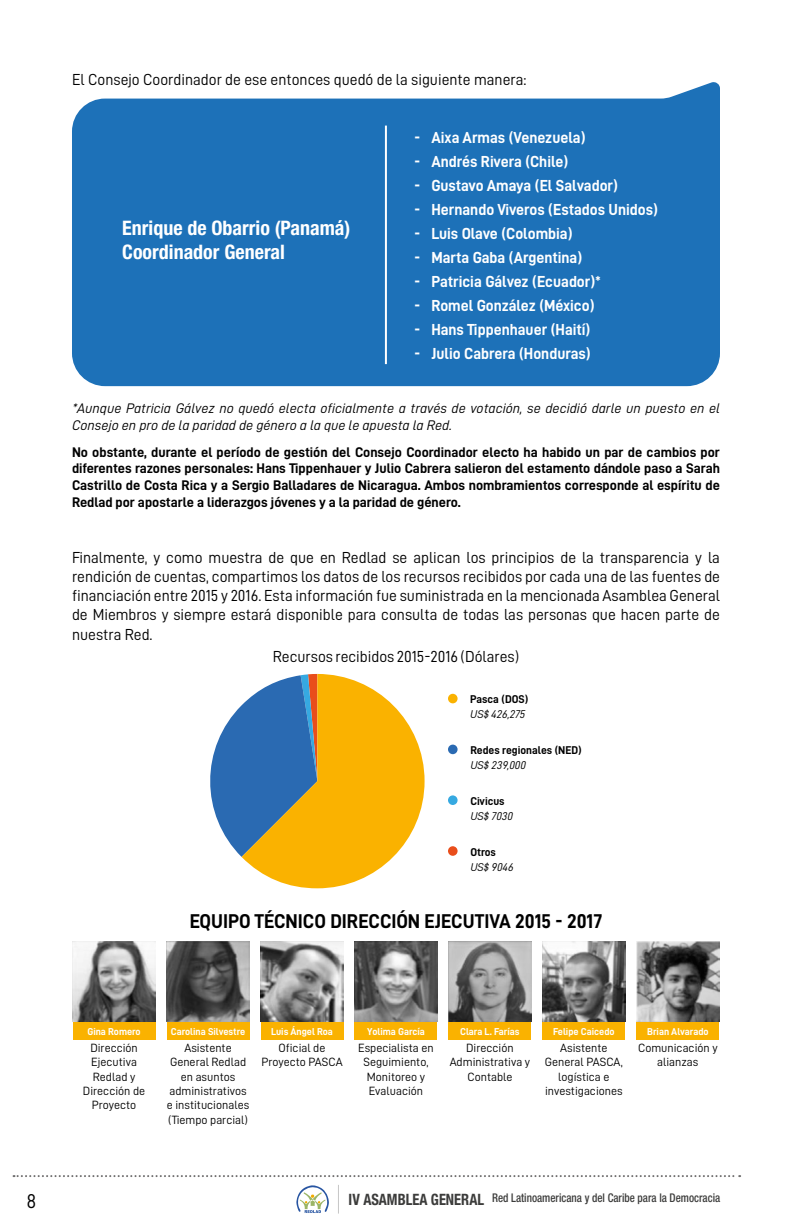
<style>
.page{position:relative;width:792px;height:1224px;background:#fff}
.page>*{position:absolute;margin:0;border:0;box-sizing:border-box;transform-origin:0 0}
.t1{font:700 condensed 20px/24px "Helvetica Neue LT Std";color:#fff}
.t2{font:20px "D DIN Bold";color:#000}
.t3{font:20px "D DIN";color:#000}
.t4{font:16px/19.2px "D DIN";color:#000;text-align:justify}
.t5{font:16px "D DIN Bold";color:#fff}
.t6{font:14px/16.8px "D DIN Bold";color:#000;text-align:justify}
.t7{font:14px/16.8px "D DIN Italic";color:#000}
.t8{font:12px/14.4px "D DIN";color:#000;text-align:center}
.t9{font:500 condensed 12px "Helvetica Neue LT Std";color:#3c3c3b;scale:.92 1}
.t10{font:11.4px "D DIN Bold";color:#000}
.t11{font:11.4px "D DIN Italic";color:#000}
.t12{font:10px "D DIN Bold";color:#fff}
.s1{font-weight:700;font-size:15.6px}
</style>
<div class="page">
<svg style="left:338px;top:1185px;width:1px;height:29px"></svg>
<svg style="left:296px;top:1185px;width:33px;height:28px"></svg>
<svg style="left:14px;top:1175px;width:726px;height:2px"></svg>
<div style="left:72px;top:82px;width:648px;height:304px;background:#1d71b8"></div>
<hr style="left:385px;top:126px;width:2px;height:238px;background:#fff">
<svg style="left:210px;top:705px;width:32px;height:152px"></svg>
<svg style="left:242px;top:674px;width:183px;height:214px;fill:#fab200"></svg>
<div style="left:448px;top:694px;width:10px;height:9px;background:#fab200;border-radius:50%"></div>
<div style="left:448px;top:745px;width:10px;height:9px;background:#2a6ab2;border-radius:50%"></div>
<div style="left:448px;top:795px;width:10px;height:10px;background:#36a9e1;border-radius:50%"></div>
<div style="left:448px;top:846px;width:10px;height:10px;background:#e94e1b;border-radius:50%"></div>
<div style="left:167px;top:941px;width:82px;height:99px;background:#fab200"></div>
<div style="left:261px;top:941px;width:82px;height:99px;background:#fab200"></div>
<div style="left:355px;top:941px;width:82px;height:99px;background:#fab200"></div>
<div style="left:449px;top:941px;width:82px;height:99px;background:#fab200"></div>
<div style="left:543px;top:941px;width:82px;height:99px;background:#fab200"></div>
<div style="left:637px;top:941px;width:82px;height:99px;background:#fab200"></div>
<div style="left:73px;top:941px;width:82px;height:99px;background:#fab200"></div>
<img style="left:73px;top:941px;width:82px;height:80px">
<img style="left:167px;top:941px;width:82px;height:80px">
<img style="left:261px;top:941px;width:82px;height:80px">
<img style="left:355px;top:941px;width:82px;height:80px">
<img style="left:449px;top:941px;width:82px;height:80px">
<img style="left:543px;top:941px;width:82px;height:80px">
<img style="left:637px;top:941px;width:82px;height:80px">
<p class="t4" style="left:72px;top:70px;width:456px">El Consejo Coordinador de ese entonces quedó de la siguiente manera:</p>
<p class="t1" style="left:122px;top:215px;width:230px">Enrique de Obarrio (Panamá)<br>Coordinador General</p>
<p class="t5" style="left:414px;top:129px;width:173px">- Aixa Armas (Venezuela)</p>
<p class="t5" style="left:414px;top:153px;width:155px">- Andrés Rivera (Chile)</p>
<p class="t5" style="left:414px;top:177px;width:205px">- Gustavo Amaya (El Salvador)</p>
<p class="t5" style="left:414px;top:201px;width:245px">- Hernando Viveros (Estados Unidos)</p>
<p class="t5" style="left:414px;top:225px;width:160px">- Luis Olave (Colombia)</p>
<p class="t5" style="left:414px;top:249px;width:169px">- Marta Gaba (Argentina)</p>
<p class="t5" style="left:414px;top:273px;width:188px">- Patricia Gálvez (Ecuador)*</p>
<p class="t5" style="left:414px;top:297px;width:182px">- Romel González (México)</p>
<p class="t5" style="left:414px;top:321px;width:178px">- Hans Tippenhauer (Haití)</p>
<p class="t5" style="left:414px;top:345px;width:178px">- Julio Cabrera (Honduras)</p>
<p class="t7" style="left:72px;top:399px;width:649px">*Aunque Patricia Gálvez no quedó electa oficialmente a través de votación, se decidió darle un puesto en el<br>Consejo en pro de la paridad de género a la que le apuesta la Red.</p>
<p class="t6" style="left:72px;top:443px;width:650px">No obstante, durante el período de gestión del Consejo Coordinador electo ha habido un par de cambios por diferentes razones personales: Hans Tippenhauer y Julio Cabrera salieron del estamento dándole paso a Sarah Castrillo de Costa Rica y a Sergio Balladares de Nicaragua. Ambos nombramientos corresponde al espíritu de Redlad por apostarle a liderazgos jóvenes y a la paridad de género.</p>
<p class="t4" style="left:72px;top:547px;width:650px">Finalmente, y como muestra de que en Redlad se aplican los principios de la transparencia y la rendición de cuentas, compartimos los datos de los recursos recibidos por cada una de las fuentes de financiación entre 2015 y 2016. Esta información fue suministrada en la mencionada Asamblea General de Miembros y siempre estará disponible para consulta de todas las personas que hacen parte de nuestra Red.</p>
<p class="t4" style="left:273px;top:646px;width:248px">Recursos recibidos 2015-2016 (Dólares)</p>
<p class="t10" style="left:470px;top:693px;width:60px">Pasca (DOS)</p>
<p class="t11" style="left:470px;top:708px;width:57px">US$ 426,275</p>
<p class="t10" style="left:470px;top:744px;width:113px">Redes regionales (NED)</p>
<p class="t11" style="left:470px;top:759px;width:57px">US$ 239,000</p>
<p class="t10" style="left:470px;top:795px;width:36px">Civicus</p>
<p class="t11" style="left:470px;top:810px;width:44px">US$ 7030</p>
<p class="t10" style="left:470px;top:846px;width:27px">Otros</p>
<p class="t11" style="left:470px;top:861px;width:45px">US$ 9046</p>
<p class="t2" style="left:190px;top:910px;width:414px">EQUIPO TÉCNICO DIRECCIÓN EJECUTIVA 2015 - 2017</p>
<p class="t3" style="left:27px;top:1190px;width:11px">8</p>
<p class="t12" style="left:88px;top:1026px;width:55px">Gina Romero</p>
<p class="t8" style="left:83px;top:1040px;width:64px">Dirección<br>Ejecutiva<br>Redlad y<br>Dirección de<br>Proyecto</p>
<p class="t12" style="left:171px;top:1026px;width:76px">Carolina Silvestre</p>
<p class="t8" style="left:167px;top:1040px;width:84px">Asistente<br>General Redlad en asuntos administrativos e institucionales (Tiempo parcial)</p>
<p class="t12" style="left:271px;top:1026px;width:63px">Luis Ángel Roa</p>
<p class="t8" style="left:261px;top:1040px;width:83px">Oficial de<br>Proyecto PASCA</p>
<p class="t12" style="left:367px;top:1026px;width:59px">Yolima García</p>
<p class="t8" style="left:358px;top:1040px;width:77px">Especialista en<br>Seguimiento,<br>Monitoreo y<br>Evaluación</p>
<p class="t12" style="left:460px;top:1026px;width:61px">Clara L. Farías</p>
<p class="t8" style="left:450px;top:1040px;width:82px">Dirección<br>Administrativa y<br>Contable</p>
<p class="t12" style="left:553px;top:1026px;width:63px">Felipe Caicedo</p>
<p class="t8" style="left:545px;top:1040px;width:79px">Asistente<br>General PASCA, logística e investigaciones</p>
<p class="t12" style="left:647px;top:1026px;width:63px">Brian Alvarado</p>
<p class="t8" style="left:638px;top:1040px;width:81px">Comunicación y alianzas</p>
<p class="t9" style="left:349px;top:1191px;width:405px"><span class="s1">IV ASAMBLEA GENERAL</span> Red Latinoamericana y del Caribe para la Democracia</p>
</div>
